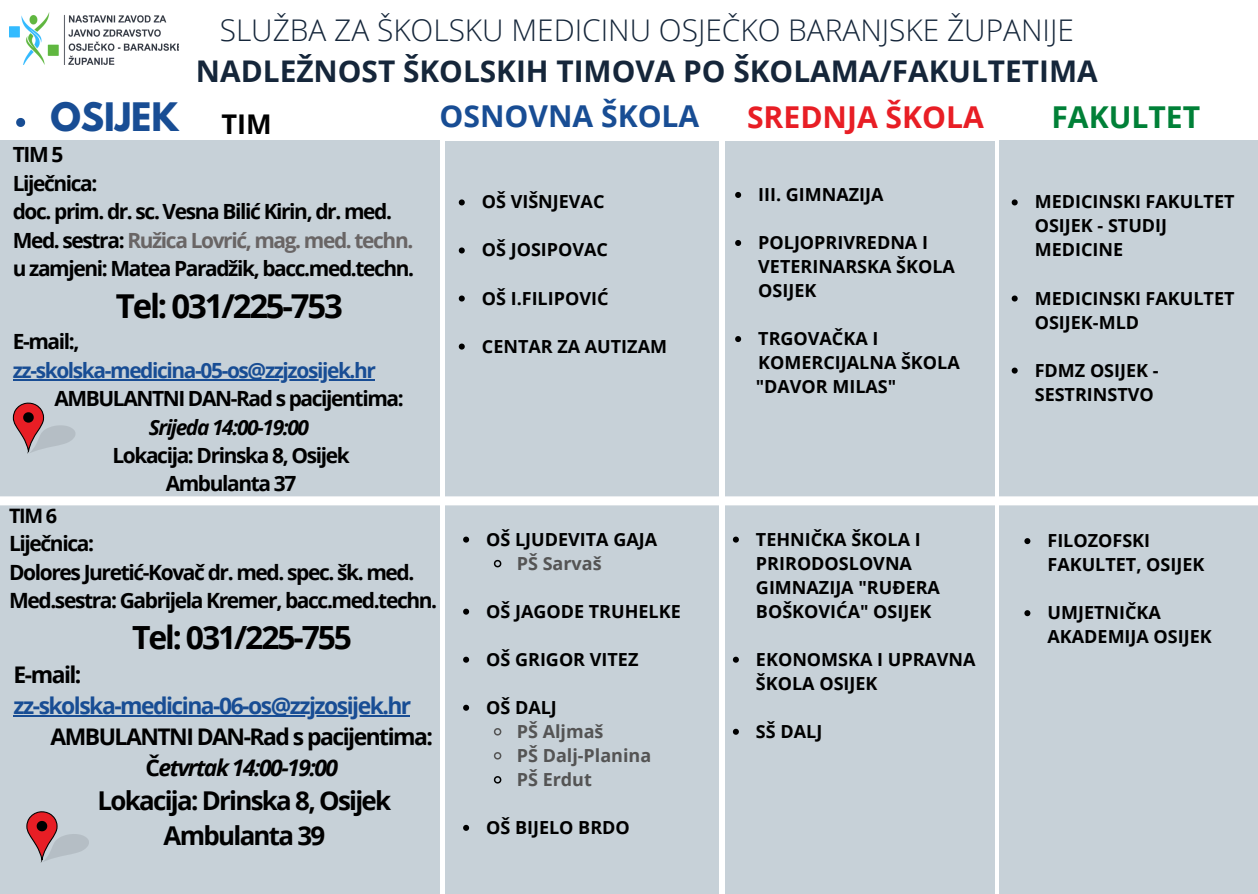
<style>
.page{position:relative;width:1258px;height:894px;background:#fff}
.page>*{position:absolute;margin:0;border:0;box-sizing:border-box;transform-origin:0 0}
.t1{font:700 34.8px "League Spartan";color:#184d94}
.t2{font:700 33px "Open Sans";letter-spacing:-.065em;color:#000}
.t3{font:700 31.8px "Open Sans";letter-spacing:-.065em;color:#000}
.t4{font:700 30px "Open Sans";color:#184d94}
.t5{font:700 30px "Open Sans";color:#e81e25}
.t6{font:700 30px "Open Sans";color:#008037}
.t7{font:300 29.7px "Open Sans";color:#15263a}
.t8{font:700 29.7px "Open Sans";color:#15263a}
.t9{font:700 27px "Open Sans";color:#000}
.t10{font:700 25.8px "Open Sans";letter-spacing:-.065em;color:#000}
.t11{font:700 22.8px "Open Sans";letter-spacing:-.065em;color:#184d94}
.t12{font:700 22.8px "Open Sans";letter-spacing:-.065em;color:#000}
.t13{font:italic 700 22.8px "Open Sans";letter-spacing:-.065em;color:#000}
.t14{font:700 21px "Open Sans";letter-spacing:-.065em;color:#000}
.t15{font:700 21px "Open Sans";letter-spacing:-.065em;color:#184d94}
.t16{font:700 21px "Open Sans";letter-spacing:-.065em;color:#696565}
.t17{font:italic 700 21px "Open Sans";letter-spacing:-.065em;color:#000}
.t18{font:700 19.8px "Open Sans";color:#000}
.t19{font:700 18px/24px "Open Sans";color:#000}
.t20{font:700 18px "Open Sans";color:#545454}
.s1{color:#000}
.s2{font-style:normal}
</style>
<div class="page">
<div style="left:0;top:141px;width:440px;height:752px;background:#c7d1d8"></div>
<div style="left:445px;top:141px;width:274px;height:752px;background:#c7d1d8"></div>
<div style="left:725px;top:141px;width:270px;height:752px;background:#c7d1d8"></div>
<div style="left:999px;top:141px;width:259px;height:752px;background:#c7d1d8"></div>
<svg style="left:26px;top:811px;width:63px;height:51px"></svg>
<svg style="left:13px;top:402px;width:62px;height:51px"></svg>
<hr style="left:13px;top:379px;width:362px;height:1px;background:#184d94">
<svg style="left:16px;top:118px;width:9px;height:9px"></svg>
<hr style="left:14px;top:714px;width:396px;height:2px;background:#184d94">
<svg style="left:459px;top:199px;width:6px;height:6px"></svg>
<svg style="left:459px;top:247px;width:6px;height:6px"></svg>
<svg style="left:459px;top:295px;width:6px;height:6px"></svg>
<svg style="left:459px;top:343px;width:6px;height:6px"></svg>
<svg style="left:735px;top:192px;width:6px;height:6px"></svg>
<svg style="left:735px;top:240px;width:6px;height:6px"></svg>
<svg style="left:735px;top:336px;width:6px;height:6px"></svg>
<svg style="left:1011px;top:199px;width:6px;height:6px"></svg>
<svg style="left:1011px;top:295px;width:6px;height:6px"></svg>
<svg style="left:1011px;top:367px;width:6px;height:6px"></svg>
<svg style="left:463px;top:536px;width:6px;height:6px"></svg>
<svg style="left:493px;top:559px;width:9px;height:9px"></svg>
<svg style="left:463px;top:608px;width:6px;height:6px"></svg>
<svg style="left:463px;top:656px;width:6px;height:6px"></svg>
<svg style="left:463px;top:704px;width:6px;height:6px"></svg>
<svg style="left:493px;top:728px;width:9px;height:8px"></svg>
<svg style="left:493px;top:752px;width:9px;height:8px"></svg>
<svg style="left:493px;top:776px;width:9px;height:8px"></svg>
<svg style="left:463px;top:824px;width:6px;height:6px"></svg>
<svg style="left:733px;top:536px;width:6px;height:6px"></svg>
<svg style="left:733px;top:656px;width:6px;height:6px"></svg>
<svg style="left:733px;top:728px;width:6px;height:6px"></svg>
<svg style="left:1024px;top:538px;width:6px;height:6px"></svg>
<svg style="left:1024px;top:610px;width:6px;height:6px"></svg>
<div style="left:0;top:496px;width:1258px;height:9px;background:#fff"></div>
<img style="left:9px;top:13px;width:169px;height:52px">
<p class="t1" style="left:51px;top:100px;width:130px">OSIJEK</p>
<p class="t7" style="left:220px;top:9px;width:855px">SLUŽBA ZA ŠKOLSKU MEDICINU OSJEČKO BARANJSKE ŽUPANIJE</p>
<p class="t8" style="left:196px;top:50px;width:903px">NADLEŽNOST ŠKOLSKIH TIMOVA PO ŠKOLAMA/FAKULTETIMA</p>
<p class="t9" style="left:221px;top:105px;width:52px">TIM</p>
<p class="t4" style="left:439px;top:95px;width:261px">OSNOVNA ŠKOLA</p>
<p class="t5" style="left:747px;top:96px;width:238px">SREDNJA ŠKOLA</p>
<p class="t6" style="left:1051px;top:96px;width:150px">FAKULTET</p>
<p class="t14" style="left:13px;top:140px;width:52px">TIM 5</p>
<p class="t14" style="left:13px;top:168px;width:86px">Liječnica:</p>
<p class="t14" style="left:13px;top:197px;width:381px">doc. prim. dr. sc. Vesna Bilić Kirin, dr. med.</p>
<p class="t16" style="left:13px;top:225px;width:402px"><span class="s1">Med. sestra:</span> Ružica Lovrić, mag. med. techn.</p>
<p class="t14" style="left:13px;top:253px;width:403px">u zamjeni: Matea Paradžik, bacc.med.techn.</p>
<p class="t2" style="left:116px;top:282px;width:229px">Tel: 031/225-753</p>
<p class="t14" style="left:13px;top:327px;width:68px">E-mail:,</p>
<p class="t15" style="left:13px;top:355px;width:365px">zz-skolska-medicina-05-os@zzjzosijek.hr</p>
<p class="t14" style="left:54px;top:383px;width:351px">AMBULANTNI DAN-Rad s pacijentima:</p>
<p class="t17" style="left:149px;top:412px;width:162px">Srijeda 14:00-19:00</p>
<p class="t14" style="left:112px;top:440px;width:239px">Lokacija: Drinska 8, Osijek</p>
<p class="t14" style="left:166px;top:469px;width:132px">Ambulanta 37</p>
<p class="t18" style="left:9px;top:502px;width:50px">TIM 6</p>
<p class="t14" style="left:9px;top:528px;width:86px">Liječnica:</p>
<p class="t14" style="left:9px;top:557px;width:407px">Dolores Juretić-Kovač dr. med. spec. šk. med.</p>
<p class="t14" style="left:9px;top:585px;width:430px">Med.sestra: Gabrijela Kremer, bacc.med.techn.</p>
<p class="t3" style="left:132px;top:614px;width:222px">Tel: 031/225-755</p>
<p class="t12" style="left:14px;top:658px;width:69px">E-mail:</p>
<p class="t11" style="left:14px;top:689px;width:399px">zz-skolska-medicina-06-os@zzjzosijek.hr</p>
<p class="t12" style="left:51px;top:720px;width:384px">AMBULANTNI DAN-Rad s pacijentima:</p>
<p class="t13" style="left:145px;top:751px;width:194px"><span class="s2">Č</span>etvrtak 14:00-19:00</p>
<p class="t10" style="left:98px;top:781px;width:295px">Lokacija: Drinska 8, Osijek</p>
<p class="t10" style="left:164px;top:817px;width:163px">Ambulanta 39</p>
<p class="t19" style="left:482px;top:189px;width:124px">OŠ VIŠNJEVAC</p>
<p class="t19" style="left:482px;top:237px;width:128px">OŠ JOSIPOVAC</p>
<p class="t19" style="left:482px;top:285px;width:128px">OŠ I.FILIPOVIĆ</p>
<p class="t19" style="left:482px;top:333px;width:187px">CENTAR ZA AUTIZAM</p>
<p class="t19" style="left:486px;top:526px;width:172px">OŠ LJUDEVITA GAJA</p>
<p class="t20" style="left:517px;top:550px;width:86px">PŠ Sarvaš</p>
<p class="t19" style="left:486px;top:598px;width:196px">OŠ JAGODE TRUHELKE</p>
<p class="t19" style="left:486px;top:646px;width:154px">OŠ GRIGOR VITEZ</p>
<p class="t19" style="left:486px;top:694px;width:72px">OŠ DALJ</p>
<p class="t20" style="left:517px;top:718px;width:88px">PŠ Aljmaš</p>
<p class="t20" style="left:517px;top:742px;width:136px">PŠ Dalj-Planina</p>
<p class="t20" style="left:517px;top:766px;width:77px">PŠ Erdut</p>
<p class="t19" style="left:486px;top:814px;width:145px">OŠ BIJELO BRDO</p>
<p class="t19" style="left:758px;top:182px;width:127px">III. GIMNAZIJA</p>
<p class="t19" style="left:758px;top:230px;width:198px">POLJOPRIVREDNA I<br>VETERINARSKA ŠKOLA<br>OSIJEK</p>
<p class="t19" style="left:758px;top:326px;width:203px">TRGOVAČKA I<br>KOMERCIJALNA ŠKOLA</p>
<p class="t19" style="left:756px;top:374px;width:142px">"DAVOR MILAS"</p>
<p class="t19" style="left:756px;top:526px;width:186px">TEHNIČKA ŠKOLA I<br>PRIRODOSLOVNA<br>GIMNAZIJA "RUĐERA<br>BOŠKOVIĆA" OSIJEK</p>
<p class="t19" style="left:756px;top:646px;width:221px">EKONOMSKA I UPRAVNA<br>ŠKOLA OSIJEK</p>
<p class="t19" style="left:756px;top:718px;width:68px">SŠ DALJ</p>
<p class="t19" style="left:1035px;top:189px;width:201px">MEDICINSKI FAKULTET<br>OSIJEK - STUDIJ<br>MEDICINE</p>
<p class="t19" style="left:1035px;top:285px;width:201px">MEDICINSKI FAKULTET<br>OSIJEK-MLD</p>
<p class="t19" style="left:1035px;top:357px;width:125px">FDMZ OSIJEK -<br>SESTRINSTVO</p>
<p class="t19" style="left:1047px;top:528px;width:158px">FILOZOFSKI<br>FAKULTET, OSIJEK</p>
<p class="t19" style="left:1047px;top:600px;width:166px">UMJETNIČKA<br>AKADEMIJA OSIJEK</p>
</div>
